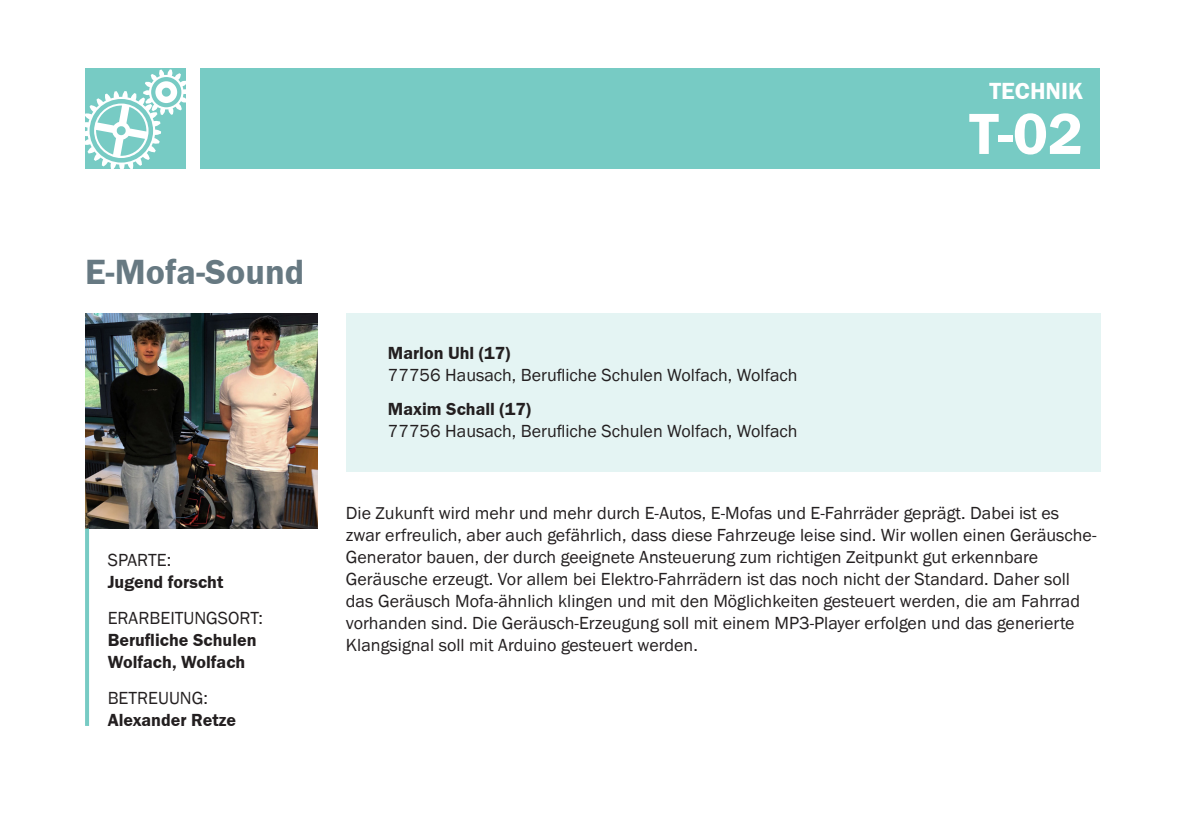
<style>
.page{position:relative;width:1191px;height:840px;background:#fff}
.page>*{position:absolute;margin:0;border:0;box-sizing:border-box;transform-origin:0 0}
.t1{font:700 60px "SICK Franklin";color:#fff}
.t2{font:700 36px "SICK Franklin";color:#677982}
.t3{font:700 24px "SICK Franklin";color:#fff}
.t4{font:18px/22px "SICK Franklin";color:#231f20}
.t5{font:700 18px/22px "SICK Franklin";color:#231f20}
</style>
<div class="page">
<div style="left:201px;top:68px;width:899px;height:101px;background:#77cbc4"></div>
<svg style="left:85px;top:69px;width:101px;height:100px"></svg>
<div style="left:346px;top:313px;width:754px;height:158px;background:#e4f4f3"></div>
<img style="left:85px;top:313px;width:232px;height:215px">
<hr style="left:85px;top:528px;width:4px;height:197px;background:#77cbc4">
<p class="t2" style="left:85px;top:249px;width:221px">E-Mofa-Sound</p>
<p class="t4" style="left:108px;top:548px;width:65px">SPARTE:</p>
<p class="t5" style="left:108px;top:570px;width:117px">Jugend forscht</p>
<p class="t4" style="left:108px;top:606px;width:157px">ERARBEITUNGSORT:</p>
<p class="t5" style="left:108px;top:628px;width:150px">Berufliche Schulen<br>Wolfach, Wolfach</p>
<p class="t4" style="left:108px;top:686px;width:102px">BETREUUNG:</p>
<p class="t5" style="left:108px;top:708px;width:130px">Alexander Retze</p>
<p class="t5" style="left:388px;top:342px;width:124px">Marlon Uhl (17)</p>
<p class="t4" style="left:388px;top:364px;width:411px">77756 Hausach, Berufliche Schulen Wolfach, Wolfach</p>
<p class="t5" style="left:388px;top:397px;width:145px">Maxim Schall (17)</p>
<p class="t4" style="left:388px;top:419px;width:411px">77756 Hausach, Berufliche Schulen Wolfach, Wolfach</p>
<h3 class="t3" style="left:989px;top:76px;width:95px">TECHNIK</h3>
<p class="t1" style="left:969px;top:97px;width:115px">T-02</p>
<p class="t4" style="left:346px;top:502px;width:752px">Die Zukunft wird mehr und mehr durch E-Autos, E-Mofas und E-Fahrräder geprägt. Dabei ist es zwar erfreulich, aber auch gefährlich, dass diese Fahrzeuge leise sind. Wir wollen einen Geräusche-Generator bauen, der durch geeignete Ansteuerung zum richtigen Zeitpunkt gut erkennbare Geräusche erzeugt. Vor allem bei Elektro-Fahrrädern ist das noch nicht der Standard. Daher soll das Geräusch Mofa-ähnlich klingen und mit den Möglichkeiten gesteuert werden, die am Fahrrad vorhanden sind. Die Geräusch-Erzeugung soll mit einem MP3-Player erfolgen und das generierte Klangsignal soll mit Arduino gesteuert werden.</p>
</div>
